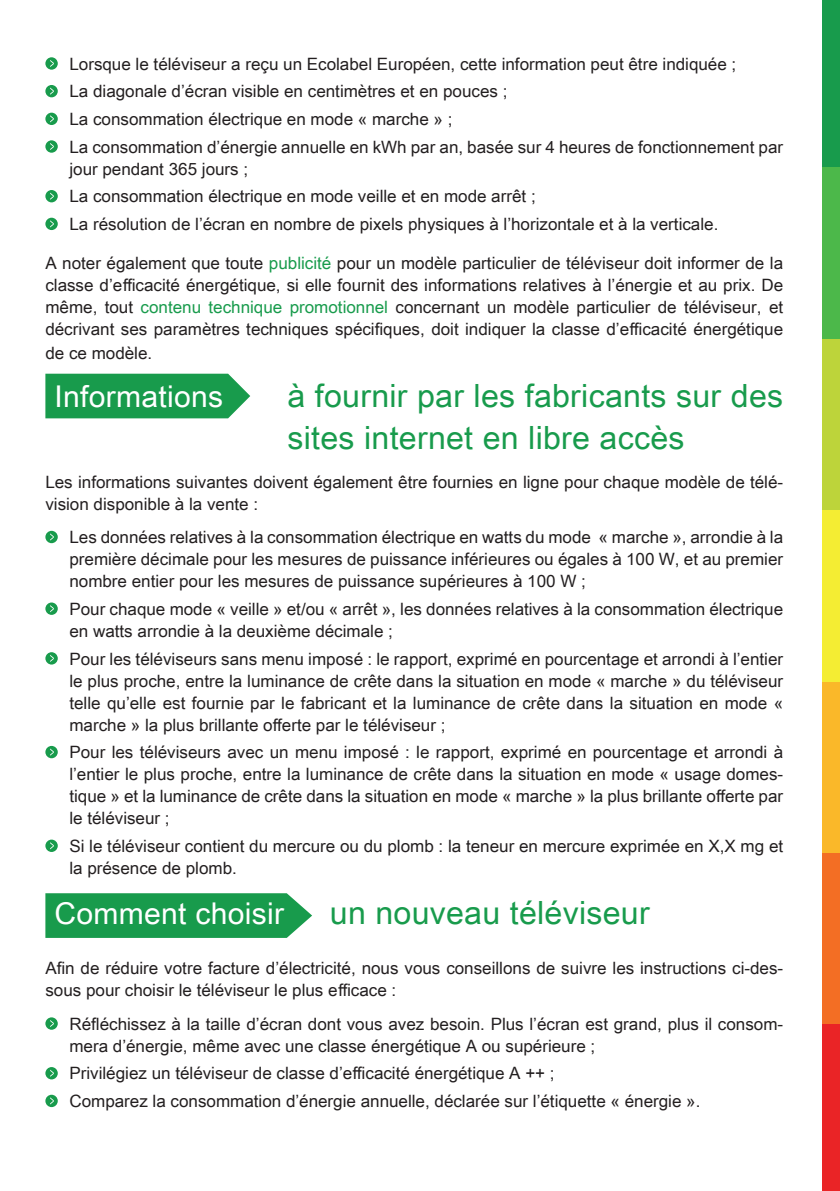
<style>
.page{position:relative;width:840px;height:1191px;background:#fff}
.page>*{position:absolute;margin:0;border:0;box-sizing:border-box;transform-origin:0 0}
.TEXT-standard{font:32px/42px "Arial Unicode MS";letter-spacing:.01em;color:#189b4c}
.TEXT-standard-2{font:30px "Arial Unicode MS";letter-spacing:.01em;color:#fff}
.TEXT-standard-3{font:17px/22px "Arial Unicode MS";color:#231f20}
.s1{color:#189b4c}
</style>
<div class="page">
<div style="left:45px;top:374px;width:205px;height:44px;background:#189b4c"></div>
<svg style="left:45px;top:893px;width:267px;height:45px;background:#24a055"></svg>
<div style="left:822px;top:0;width:17px;height:167px;background:#189b4c"></div>
<div style="left:822px;top:167px;width:17px;height:172px;background:#4cb84a"></div>
<div style="left:822px;top:682px;width:17px;height:171px;background:#fab829"></div>
<div style="left:822px;top:339px;width:17px;height:171px;background:#bdd43a"></div>
<div style="left:822px;top:853px;width:17px;height:172px;background:#f36e24"></div>
<div style="left:822px;top:510px;width:17px;height:172px;background:#f4ed33"></div>
<div style="left:822px;top:1025px;width:17px;height:166px;background:#ea2426"></div>
<svg style="left:45px;top:57px;width:13px;height:13px"></svg>
<svg style="left:50px;top:60px;width:4px;height:7px"></svg>
<div style="left:45px;top:85px;width:13px;height:12px;background:#189b4c;border-radius:50%"></div>
<svg style="left:50px;top:88px;width:4px;height:7px"></svg>
<div style="left:45px;top:113px;width:13px;height:12px;background:#189b4c;border-radius:50%"></div>
<svg style="left:50px;top:115px;width:4px;height:7px"></svg>
<svg style="left:45px;top:140px;width:13px;height:13px"></svg>
<svg style="left:50px;top:143px;width:4px;height:7px"></svg>
<div style="left:45px;top:190px;width:13px;height:12px;background:#189b4c;border-radius:50%"></div>
<svg style="left:50px;top:193px;width:4px;height:7px"></svg>
<div style="left:45px;top:218px;width:13px;height:12px;background:#189b4c;border-radius:50%"></div>
<svg style="left:50px;top:220px;width:4px;height:7px"></svg>
<div style="left:45px;top:531px;width:13px;height:12px;background:#189b4c;border-radius:50%"></div>
<svg style="left:50px;top:533px;width:4px;height:7px"></svg>
<svg style="left:45px;top:602px;width:13px;height:13px"></svg>
<svg style="left:50px;top:605px;width:4px;height:7px"></svg>
<div style="left:45px;top:652px;width:13px;height:12px;background:#189b4c;border-radius:50%"></div>
<svg style="left:50px;top:655px;width:4px;height:7px"></svg>
<div style="left:45px;top:746px;width:13px;height:12px;background:#189b4c;border-radius:50%"></div>
<svg style="left:50px;top:748px;width:4px;height:7px"></svg>
<svg style="left:45px;top:839px;width:13px;height:13px"></svg>
<svg style="left:50px;top:842px;width:4px;height:7px"></svg>
<svg style="left:45px;top:1017px;width:13px;height:12px"></svg>
<svg style="left:50px;top:1020px;width:4px;height:7px"></svg>
<div style="left:45px;top:1067px;width:13px;height:12px;background:#189b4c;border-radius:50%"></div>
<svg style="left:50px;top:1069px;width:4px;height:7px"></svg>
<svg style="left:45px;top:1094px;width:13px;height:13px"></svg>
<svg style="left:50px;top:1097px;width:4px;height:7px"></svg>
<p class="TEXT-standard-3" style="left:69px;top:52px;width:668px">Lorsque le téléviseur a reçu un Ecolabel Européen, cette information peut être indiquée ;</p>
<p class="TEXT-standard-3" style="left:69px;top:80px;width:439px">La diagonale d’écran visible en centimètres et en pouces ;</p>
<p class="TEXT-standard-3" style="left:69px;top:108px;width:384px">La consommation électrique en mode « marche » ;</p>
<p class="TEXT-standard-3" style="left:69px;top:135px;width:714px">La consommation d’énergie annuelle en kWh par an, basée sur 4 heures de fonctionnement par jour pendant 365 jours ;</p>
<p class="TEXT-standard-3" style="left:69px;top:185px;width:467px">La consommation électrique en mode veille et en mode arrêt ;</p>
<p class="TEXT-standard-3" style="left:69px;top:213px;width:650px">La résolution de l’écran en nombre de pixels physiques à l’horizontale et à la verticale.</p>
<p class="TEXT-standard-3" style="left:45px;top:252px;width:738px;text-align:justify">A noter également que toute <span class="s1">publicité</span> pour un modèle particulier de téléviseur doit informer de la classe d’efficacité énergétique, si elle fournit des informations relatives à l’énergie et au prix. De même, tout <span class="s1">contenu technique promotionnel</span> concernant un modèle particulier de téléviseur, et décrivant ses paramètres techniques spécifiques, doit indiquer la classe d’efficacité énergétique</p>
<p class="TEXT-standard-3" style="left:45px;top:342px;width:108px">de ce modèle.</p>
<p class="TEXT-standard-2" style="left:55px;top:374px;width:170px">Informations</p>
<p class="TEXT-standard" style="left:287px;top:374px;width:497px">à fournir par les fabricants sur des sites internet en libre accès</p>
<p class="TEXT-standard-3" style="left:45px;top:470px;width:739px">Les informations suivantes doivent également être fournies en ligne pour chaque modèle de télé&shy;vision disponible à la vente :</p>
<p class="TEXT-standard-3" style="left:69px;top:526px;width:714px;text-align:justify">Les données relatives à la consommation électrique en watts du mode « marche », arrondie à la première décimale pour les mesures de puissance inférieures ou égales à 100 W, et au premier nombre entier pour les mesures de puissance supérieures à 100 W ;</p>
<p class="TEXT-standard-3" style="left:69px;top:597px;width:714px">Pour chaque mode « veille » et/ou « arrêt », les données relatives à la consommation électrique en watts arrondie à la deuxième décimale ;</p>
<p class="TEXT-standard-3" style="left:69px;top:647px;width:715px;text-align:justify">Pour les téléviseurs sans menu imposé : le rapport, exprimé en pourcentage et arrondi à l’entier le plus proche, entre la luminance de crête dans la situation en mode « marche » du téléviseur telle qu’elle est fournie par le fabricant et la luminance de crête dans la situation en mode « marche » la plus brillante offerte par le téléviseur ;</p>
<p class="TEXT-standard-3" style="left:69px;top:741px;width:715px;text-align:justify">Pour les téléviseurs avec un menu imposé : le rapport, exprimé en pourcentage et arrondi à l’entier le plus proche, entre la luminance de crête dans la situation en mode « usage domes&shy;tique » et la luminance de crête dans la situation en mode « marche » la plus brillante offerte par le téléviseur ;</p>
<p class="TEXT-standard-3" style="left:69px;top:834px;width:715px">Si le téléviseur contient du mercure ou du plomb : la teneur en mercure exprimée en X,X mg et la présence de plomb.</p>
<p class="TEXT-standard-2" style="left:55px;top:891px;width:231px">Comment choisir</p>
<p class="TEXT-standard" style="left:330px;top:891px;width:321px">un nouveau téléviseur</p>
<p class="TEXT-standard-3" style="left:45px;top:957px;width:739px">Afin de réduire votre facture d’électricité, nous vous conseillons de suivre les instructions ci-des&shy;sous pour choisir le téléviseur le plus efficace :</p>
<p class="TEXT-standard-3" style="left:69px;top:1012px;width:715px">Réfléchissez à la taille d’écran dont vous avez besoin. Plus l’écran est grand, plus il consom&shy;mera d’énergie, même avec une classe énergétique A ou supérieure ;</p>
<p class="TEXT-standard-3" style="left:69px;top:1062px;width:486px">Privilégiez un téléviseur de classe d’efficacité énergétique A ++ ;</p>
<p class="TEXT-standard-3" style="left:69px;top:1089px;width:632px">Comparez la consommation d’énergie annuelle, déclarée sur l’étiquette « énergie ».</p>
</div>
